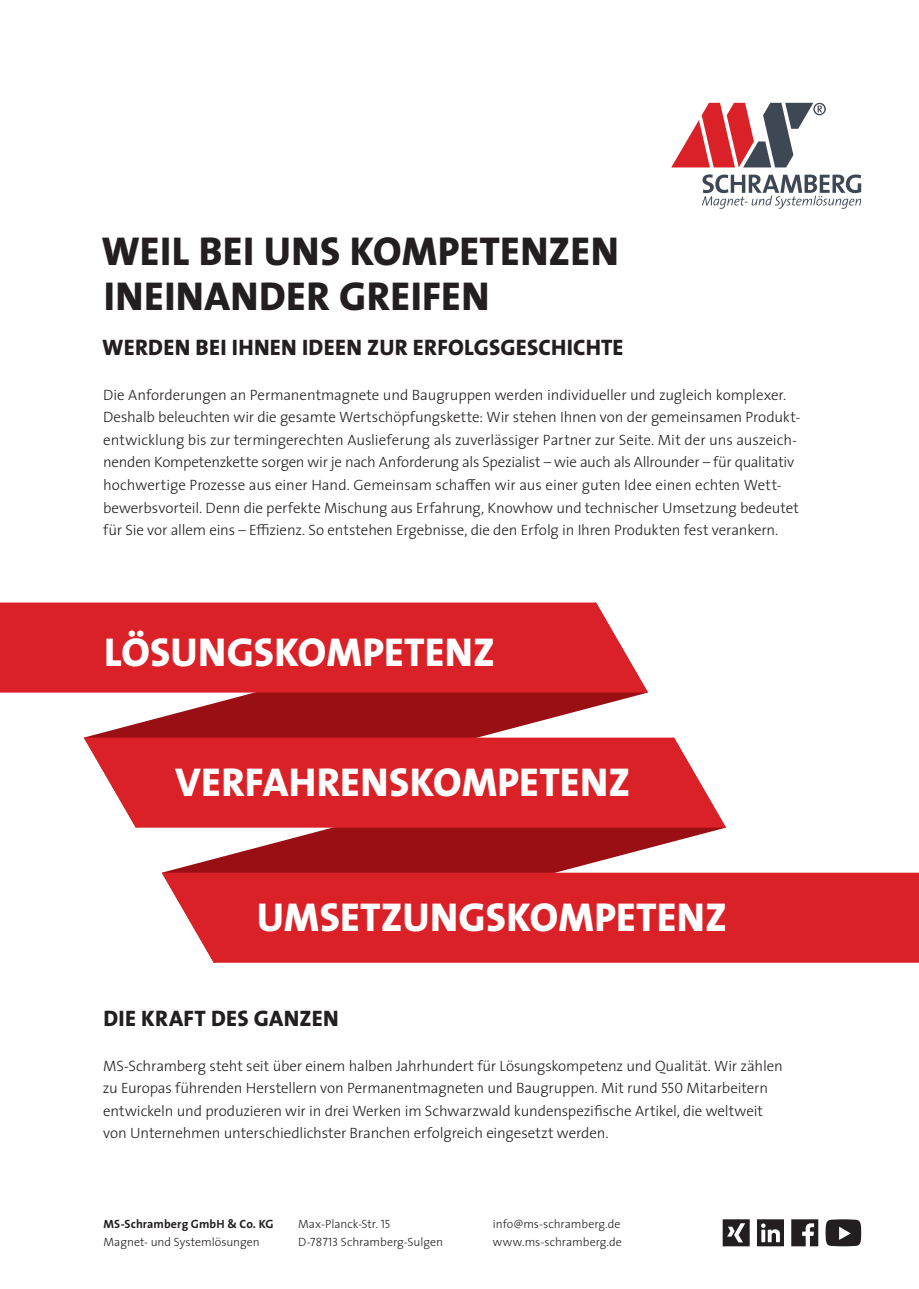
<style>
.page{position:relative;width:919px;height:1289px;background:#fff}
.page>*{position:absolute;margin:0;border:0;box-sizing:border-box;transform-origin:0 0}
.t1{font:800 40.5px "The Sans";letter-spacing:.005em;color:#fff}
.t2{font:800 40.5px/45px "The Sans";letter-spacing:.01em;color:#231f20}
.t3{font:800 22.5px "The Sans";letter-spacing:.015em;color:#231f20}
.t4{font:300 15px/22.5px "The Sans";letter-spacing:-.01em;color:#231f20}
.t5{font:300 12px/18px "The Sans";color:#231f20}
.t6{font:700 12px "The Sans";letter-spacing:.005em;color:#231f20}
.s1{font-family:"The Sans Light Caps";font-weight:400}
</style>
<div class="page">
<svg style="left:6px;top:692px;width:642px;height:46px;fill:#990f13"></svg>
<svg style="left:135px;top:827px;width:591px;height:46px;fill:#990f13"></svg>
<div style="left:0;top:602px;width:648px;height:90px;background:#da2128"></div>
<svg style="left:84px;top:737px;width:642px;height:90px;fill:#da2128"></svg>
<div style="left:162px;top:872px;width:756px;height:90px;background:#da2128"></div>
<svg style="left:791px;top:1219px;width:27px;height:27px"></svg>
<svg style="left:757px;top:1219px;width:27px;height:27px"></svg>
<svg style="left:722px;top:1219px;width:27px;height:27px"></svg>
<svg style="left:825px;top:1219px;width:36px;height:27px"></svg>
<svg style="left:671px;top:103px;width:190px;height:106px"></svg>
<h1 class="t2" style="left:101px;top:228px;width:519px">WEIL BEI UNS KOMPETENZEN<br>INEINANDER GREIFEN</h1>
<h2 class="t3" style="left:102px;top:328px;width:523px">WERDEN BEI IHNEN IDEEN ZUR ERFOLGSGESCHICHTE</h2>
<p class="t4" style="left:103px;top:383px;width:697px">Die Anforderungen an Permanentmagnete und Baugruppen werden individueller und zugleich komplexer.<br>Deshalb beleuchten wir die gesamte Wertschöpfungskette: Wir stehen Ihnen von der gemeinsamen Produkt&shy;entwicklung bis zur termingerechten Auslieferung als zuverlässiger Partner zur Seite. Mit der uns auszeich&shy;nenden Kompetenzkette sorgen wir je nach Anforderung als Spezialist – wie auch als Allrounder – für qualitativ hochwertige Prozesse aus einer Hand. Gemeinsam schaffen wir aus einer guten Idee einen echten Wett&shy;bewerbsvorteil. Denn die perfekte Mischung aus Erfahrung, Knowhow und technischer Umsetzung bedeutet für Sie vor allem eins – Effizienz. So entstehen Ergebnisse, die den Erfolg in Ihren Produkten fest verankern.</p>
<h1 class="t1" style="left:104px;top:617px;width:392px">LÖSUNGSKOMPETENZ</h1>
<h1 class="t1" style="left:175px;top:748px;width:456px">VERFAHRENSKOMPETENZ</h1>
<h1 class="t1" style="left:257px;top:883px;width:472px">UMSETZUNGSKOMPETENZ</h1>
<h2 class="t3" style="left:103px;top:999px;width:237px">DIE KRAFT DES GANZEN</h2>
<p class="t4" style="left:103px;top:1053px;width:681px">MS-Schramberg steht seit über einem halben Jahrhundert für Lösungskompetenz und Qualität. Wir zählen zu Europas führenden Herstellern von Permanentmagneten und Baugruppen. Mit rund <span class="s1">550</span> Mitarbeitern entwickeln und produzieren wir in drei Werken im Schwarzwald kundenspezifische Artikel, die weltweit von Unternehmen unterschiedlichster Branchen erfolgreich eingesetzt werden.</p>
<p class="t6" style="left:104px;top:1214px;width:171px">MS-Schramberg GmbH &amp; Co. KG</p>
<p class="t5" style="left:103px;top:1232px;width:158px">Magnet- und Systemlösungen</p>
<p class="t5" style="left:298px;top:1214px;width:146px">Max-Planck-Str. <span class="s1">15<br></span>D-<span class="s1">78713</span> Schramberg-Sulgen</p>
<p class="t5" style="left:493px;top:1214px;width:131px">info@ms-schramberg.de www.ms-schramberg.de</p>
</div>
